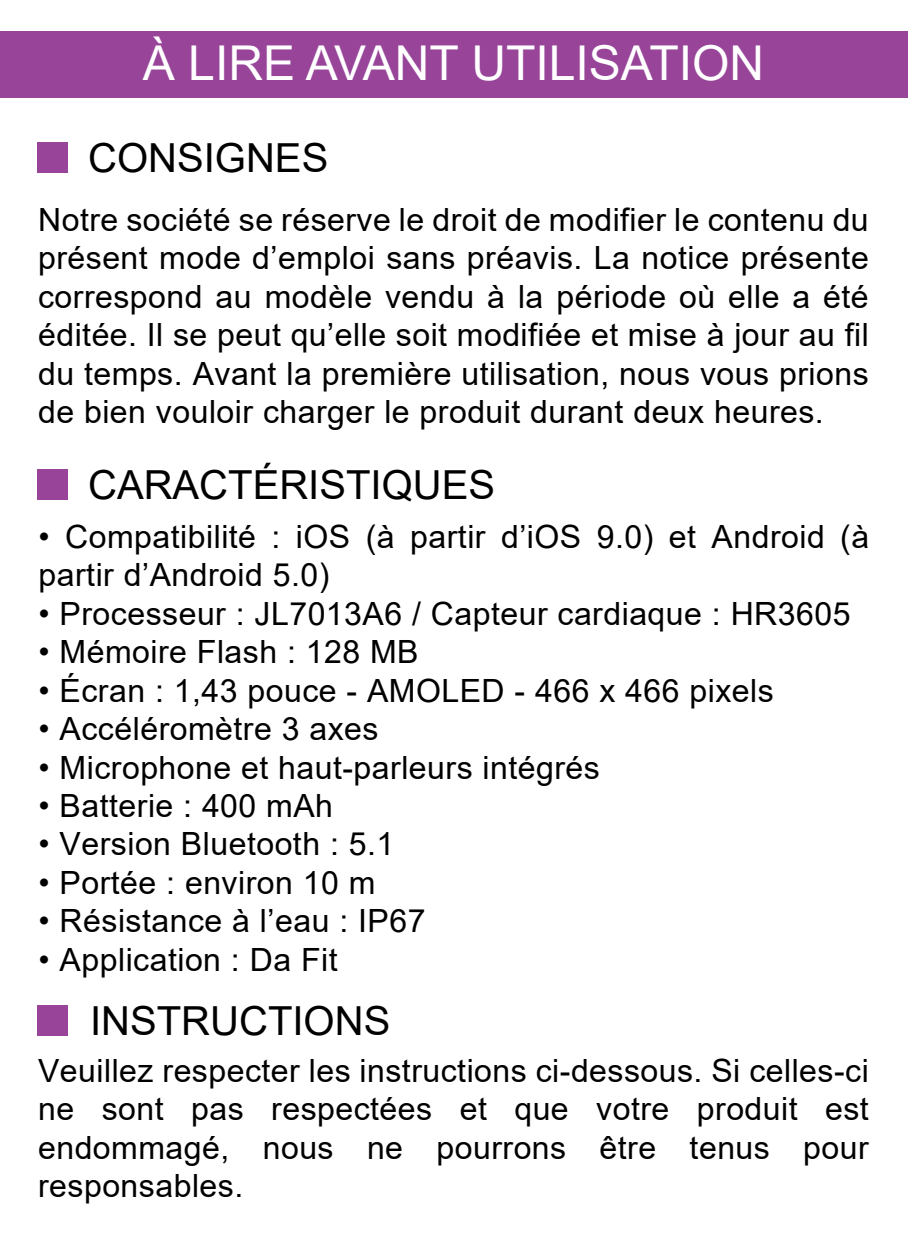
<style>
.page{position:relative;width:908px;height:1248px;background:#fff}
.page>*{position:absolute;margin:0;border:0;box-sizing:border-box;transform-origin:0 0}
.t1{font:48px "Arial";color:#fff}
.t2{font:40px "Arial";color:#000}
.t3{font:32px/38.4px "Arial";letter-spacing:.015em;color:#000;text-align:justify}
</style>
<div class="page">
<div style="left:0;top:31px;width:907px;height:66px;background:#974499"></div>
<div style="left:37px;top:142px;width:30px;height:31px;background:#974499"></div>
<div style="left:37px;top:469px;width:30px;height:30px;background:#974499"></div>
<div style="left:37px;top:1005px;width:30px;height:30px;background:#974499"></div>
<h1 class="t1" style="left:143px;top:30px;width:622px">À LIRE AVANT UTILISATION</h1>
<p class="t2" style="left:88px;top:131px;width:242px">CONSIGNES</p>
<p class="t3" style="left:38px;top:200px;width:831px">Notre société se réserve le droit de modifier le contenu du présent mode d’emploi sans préavis. La notice présente correspond au modèle vendu à la période où elle a été éditée. Il se peut qu’elle soit modifiée et mise à jour au fil du temps. Avant la première utilisation, nous vous prions de bien vouloir charger le produit durant deux heures.</p>
<p class="t2" style="left:88px;top:457px;width:408px">CARACTÉRISTIQUES</p>
<p class="t3" style="left:39px;top:517px;width:831px">• Compatibilité : iOS (à partir d’iOS 9.0) et Android (à partir d’Android 5.0)</p>
<p class="t3" style="left:39px;top:594px;width:813px">• Processeur : JL7013A6 / Capteur cardiaque : HR3605</p>
<p class="t3" style="left:39px;top:632px;width:381px">• Mémoire Flash : 128 MB</p>
<p class="t3" style="left:39px;top:671px;width:736px">• Écran : 1,43 pouce - AMOLED - 466 x 466 pixels</p>
<p class="t3" style="left:39px;top:709px;width:341px">• Accéléromètre 3 axes</p>
<p class="t3" style="left:39px;top:747px;width:562px">• Microphone et haut-parleurs intégrés</p>
<p class="t3" style="left:39px;top:786px;width:296px">• Batterie : 400 mAh</p>
<p class="t3" style="left:39px;top:824px;width:357px">• Version Bluetooth : 5.1</p>
<p class="t3" style="left:39px;top:863px;width:338px">• Portée : environ 10 m</p>
<p class="t3" style="left:39px;top:901px;width:388px">• Résistance à l’eau : IP67</p>
<p class="t3" style="left:39px;top:939px;width:300px">• Application : Da Fit</p>
<p class="t2" style="left:90px;top:993px;width:301px">INSTRUCTIONS</p>
<p class="t3" style="left:38px;top:1051px;width:831px">Veuillez respecter les instructions ci-dessous. Si celles-ci ne sont pas respectées et que votre produit est endommagé, nous ne pourrons être tenus pour responsables.</p>
</div>
